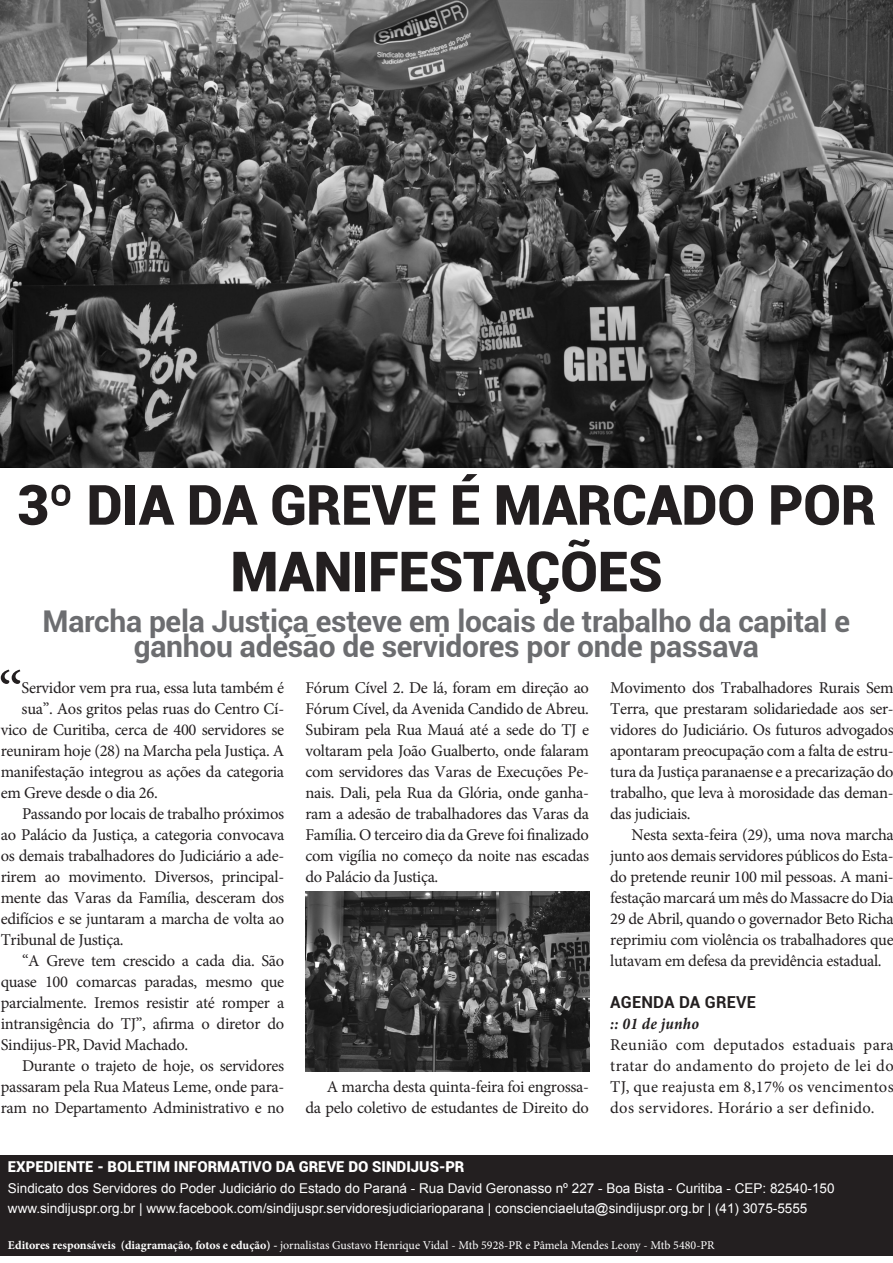
<style>
.page{position:relative;width:893px;height:1263px;background:#fff}
.page>*{position:absolute;margin:0;border:0;box-sizing:border-box;transform-origin:0 0}
.texto_jornal{font:62.1px "Minion Pro";color:#231f20}
.Título_grande{font:900 55.5px/66.6px "Roboto";letter-spacing:-.01em;color:#231f20;text-align:center}
.retranca_título_gran{font:700 30px/25.2px "Roboto";letter-spacing:-.01em;color:#6c6d70;text-align:center}
.texto_jornal-2{font:16.5px/21px "Minion Pro";letter-spacing:-.02em;color:#231f20;text-align:justify}
.texto_jornal-3{font:700 16.5px "Roboto";letter-spacing:.01em;color:#231f20}
.texto_jornal-4{font:italic 700 condensed 16.5px "Minion Pro";letter-spacing:.015em;color:#231f20}
.texto_jornal-5{font:900 15px "Roboto";color:#fff}
.texto_jornal-6{font:13.5px "Arial";color:#fff}
.texto_jornal-7{font:12px "Minion Pro";color:#fff}
.s1{font-weight:700}
</style>
<div class="page">
<div style="left:0;top:1155px;width:893px;height:100px;background:#231f20"></div>
<img style="left:0;top:0;width:893px;height:467px">
<img style="left:305px;top:892px;width:284px;height:179px">
<p class="Título_grande" style="left:17px;top:469px;width:861px">3º DIA DA GREVE É MARCADO POR<br>MANIFESTAÇÕES</p>
<p class="retranca_título_gran" style="left:43px;top:607px;width:809px">Marcha pela Justiça esteve em locais de trabalho da capital e ganhou adesão de servidores por onde passava</p>
<p class="texto_jornal" style="left:-2px;top:653px;width:26px">“</p>
<p class="texto_jornal-2" style="left:22px;top:677px;width:264px">Servidor vem pra rua, essa luta também é</p>
<p class="texto_jornal-2" style="left:22px;top:698px;width:264px">sua”. Aos gritos pelas ruas do Centro Cí-</p>
<p class="texto_jornal-2" style="left:1px;top:719px;width:285px">vico de Curitiba, cerca de 400 servidores se</p>
<p class="texto_jornal-2" style="left:1px;top:740px;width:285px">reuniram hoje (28) na Marcha pela Justiça. A</p>
<p class="texto_jornal-2" style="left:1px;top:761px;width:285px">manifestação integrou as ações da categoria</p>
<p class="texto_jornal-2" style="left:1px;top:782px;width:159px">em Greve desde o dia 26.</p>
<p class="texto_jornal-2" style="left:1px;top:803px;width:285px;text-indent:21px">Passando por locais de trabalho próximos ao Palácio da Justiça, a categoria convocava os demais trabalhadores do Judiciário a ade&shy;rirem ao movimento. Diversos, principal&shy;mente das Varas da Família, desceram dos edifícios e se juntaram a marcha de volta ao Tribunal de Justiça.</p>
<p class="texto_jornal-2" style="left:1px;top:950px;width:285px;text-indent:21px">“A Greve tem crescido a cada dia. São quase 100 comarcas paradas, mesmo que parcialmente. Iremos resistir até romper a intransigência do TJ”, afirma o diretor do Sindijus-PR, David Machado.</p>
<p class="texto_jornal-2" style="left:1px;top:1055px;width:285px;text-indent:21px">Durante o trajeto de hoje, os servidores passaram pela Rua Mateus Leme, onde para&shy;ram no Departamento Administrativo e no</p>
<p class="texto_jornal-2" style="left:305px;top:677px;width:285px">Fórum Cível 2. De lá, foram em direção ao Fórum Cível, da Avenida Candido de Abreu.<br>Subiram pela Rua Mauá até a sede do TJ e voltaram pela João Gualberto, onde falaram com servidores das Varas de Execuções Pe&shy;nais. Dali, pela Rua da Glória, onde ganha&shy;ram a adesão de trabalhadores das Varas da Família. O terceiro dia da Greve foi finalizado com vigília no começo da noite nas escadas do Palácio da Justiça.</p>
<p class="texto_jornal-2" style="left:305px;top:1076px;width:285px;text-align:right">A marcha desta quinta-feira foi engrossa-<br>da pelo coletivo de estudantes de Direito do</p>
<p class="texto_jornal-2" style="left:610px;top:677px;width:285px">Movimento dos Trabalhadores Rurais Sem Terra, que prestaram solidariedade aos ser&shy;vidores do Judiciário. Os futuros advogados apontaram preocupação com a falta de estru&shy;tura da Justiça paranaense e a precarização do trabalho, que leva à morosidade das deman&shy;das judiciais.</p>
<p class="texto_jornal-2" style="left:610px;top:824px;width:285px;text-indent:21px">Nesta sexta-feira (29), uma nova marcha junto aos demais servidores públicos do Esta&shy;do pretende reunir 100 mil pessoas. A mani&shy;festação marcará um mês do Massacre do Dia 29 de Abril, quando o governador Beto Richa reprimiu com violência os trabalhadores que lutavam em defesa da previdência estadual.</p>
<p class="texto_jornal-3" style="left:610px;top:990px;width:147px">AGENDA DA GREVE</p>
<p class="texto_jornal-4" style="left:610px;top:1012px;width:90px">:: 01 de junho</p>
<p class="texto_jornal-2" style="left:610px;top:1034px;width:285px">Reunião com deputados estaduais para tratar do andamento do projeto de lei do TJ, que reajusta em 8,17% os vencimentos dos servidores. Horário a ser definido.</p>
<p class="texto_jornal-5" style="left:8px;top:1156px;width:458px">EXPEDIENTE - BOLETIM INFORMATIVO DA GREVE DO SINDIJUS-PR</p>
<p class="texto_jornal-6" style="left:8px;top:1179px;width:828px">Sindicato dos Servidores do Poder Judiciário do Estado do Paraná - Rua David Geronasso nº 227 - Boa Bista - Curitiba - CEP: 82540-150</p>
<p class="texto_jornal-6" style="left:8px;top:1199px;width:801px">www.sindijuspr.org.br | www.facebook.com/sindijuspr.servidoresjudiciarioparana | conscienciaeluta@sindijuspr.org.br | (41) 3075-5555</p>
<p class="texto_jornal-7" style="left:8px;top:1237px;width:708px"><span class="s1">Editores responsáveis (diagramação, fotos e edução) -</span> jornalistas Gustavo Henrique Vidal - Mtb 5928-PR e Pâmela Mendes Leony - Mtb 5480-PR</p>
</div>
